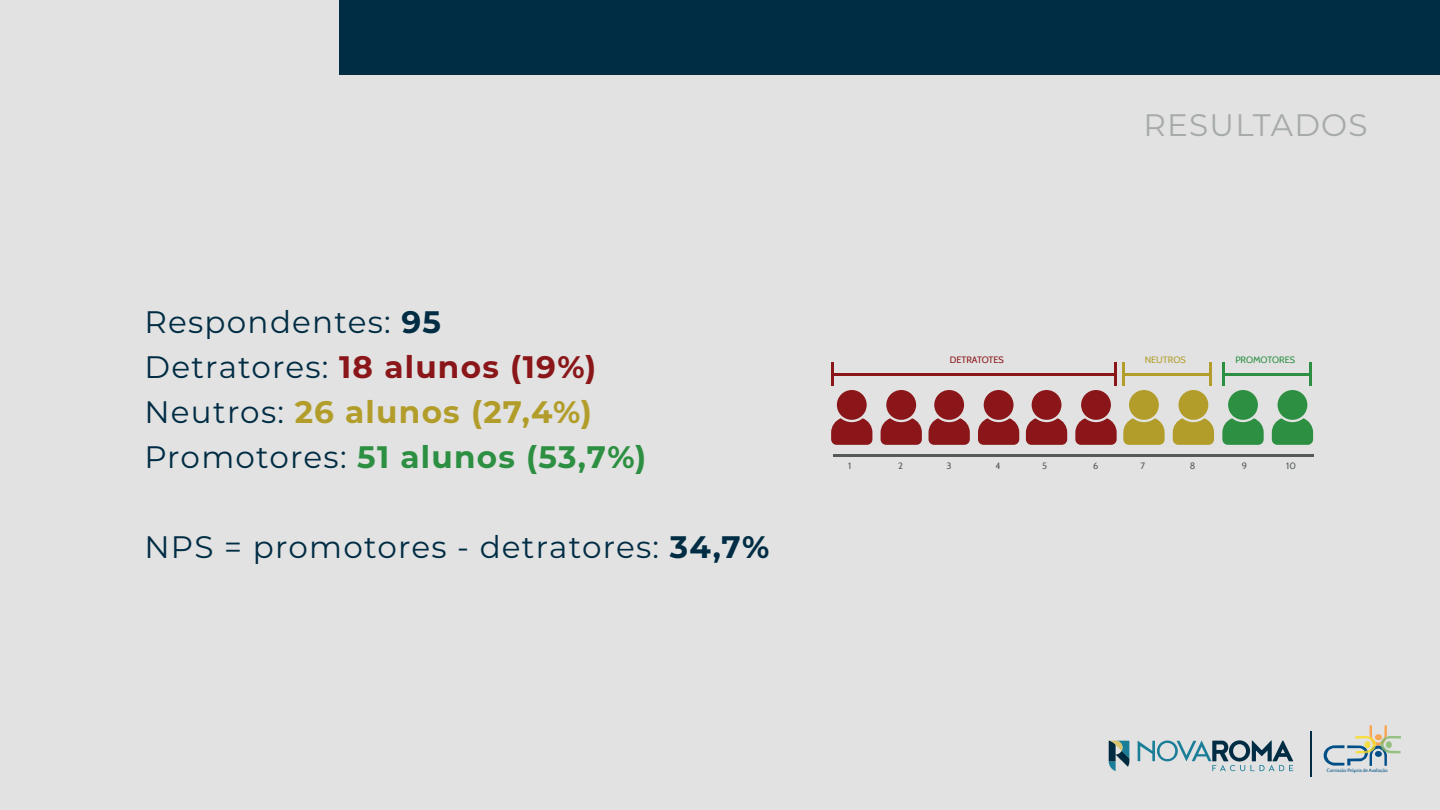
<style>
.page{position:relative;width:1440px;height:810px;background:#e1e2e1}
.page>*{position:absolute;margin:0;border:0;box-sizing:border-box;transform-origin:0 0}
.t1{font:31.05px/45px "Montserrat";letter-spacing:.04em;color:#002c44}
.t2{font:31.05px "Montserrat";letter-spacing:.04em;color:#a7aaaa}
.t3{font:9.23px "Cabin";color:#55595a}
.t4{font:9.23px "Cabin";color:#8a1619}
.t5{font:9.23px "Cabin";color:#2c8f42}
.t6{font:9.23px "Cabin";color:#b39d2a}
.t7{font:4.8px "Cabin";color:#014f88}
.s1{font-weight:700}
.s2{font-weight:700;color:#8a1619}
.s3{font-weight:700;color:#b39d2a}
.s4{font-weight:700;color:#2c8f42}
</style>
<div class="page">
<svg style="left:1138px;top:740px;width:155px;height:31px"></svg>
<svg style="left:1109px;top:741px;width:20px;height:30px"></svg>
<svg style="left:1323px;top:725px;width:78px;height:41px"></svg>
<hr style="left:1310px;top:732px;width:2px;height:45px;background:#002c44">
<div style="left:339px;top:0;width:1101px;height:74px;background:#002c44"></div>
<svg style="left:831px;top:390px;width:41px;height:55px"></svg>
<svg style="left:881px;top:390px;width:41px;height:55px"></svg>
<svg style="left:929px;top:390px;width:41px;height:55px"></svg>
<svg style="left:978px;top:390px;width:41px;height:55px"></svg>
<svg style="left:1026px;top:390px;width:41px;height:55px"></svg>
<svg style="left:1075px;top:390px;width:42px;height:55px"></svg>
<svg style="left:1123px;top:390px;width:42px;height:55px"></svg>
<svg style="left:1173px;top:390px;width:41px;height:55px"></svg>
<svg style="left:1222px;top:390px;width:42px;height:55px"></svg>
<svg style="left:1272px;top:390px;width:41px;height:55px"></svg>
<hr style="left:831px;top:362px;width:2px;height:24px;background:#8a1619">
<hr style="left:832px;top:373px;width:284px;height:2px;background:#8a1619">
<hr style="left:1115px;top:362px;width:2px;height:24px;background:#8a1619">
<hr style="left:833px;top:454px;width:481px;height:2px;background:#55595a">
<hr style="left:1122px;top:362px;width:3px;height:24px;background:#b39d2a">
<hr style="left:1123px;top:373px;width:87px;height:2px;background:#b39d2a">
<hr style="left:1209px;top:362px;width:3px;height:24px;background:#b39d2a">
<hr style="left:1223px;top:362px;width:2px;height:24px;background:#2c8f42">
<hr style="left:1224px;top:373px;width:87px;height:2px;background:#2c8f42">
<hr style="left:1310px;top:362px;width:2px;height:24px;background:#2c8f42">
<p class="t1" style="left:144px;top:299px;width:503px">Respondentes: <span class="s1">95<br></span>Detratores: <span class="s2">18 alunos (19%)<br></span>Neutros: <span class="s3">26 alunos (27,4%)<br></span>Promotores: <span class="s4">51 alunos (53,7%)</span></p>
<p class="t1" style="left:144px;top:524px;width:627px">NPS = promotores - detratores: <span class="s1">34,7%</span></p>
<p class="t4" style="left:950px;top:355px;width:56px">DETRATOTES</p>
<p class="t2" style="left:1143px;top:104px;width:226px">RESULTADOS</p>
<p class="t6" style="left:1145px;top:355px;width:43px">NEUTROS</p>
<p class="t5" style="left:1235px;top:355px;width:61px">PROMOTORES</p>
<p class="t3" style="left:848px;top:460px;width:5px">1</p>
<p class="t3" style="left:898px;top:460px;width:6px">2</p>
<p class="t3" style="left:947px;top:460px;width:7px">3</p>
<p class="t3" style="left:995px;top:460px;width:7px">4</p>
<p class="t3" style="left:1042px;top:460px;width:6px">5</p>
<p class="t3" style="left:1093px;top:460px;width:7px">6</p>
<p class="t3" style="left:1141px;top:460px;width:6px">7</p>
<p class="t3" style="left:1190px;top:460px;width:7px">8</p>
<p class="t3" style="left:1242px;top:460px;width:7px">9</p>
<p class="t3" style="left:1286px;top:460px;width:11px">10</p>
<p class="t7" style="left:1327px;top:767px;width:62px">Comissão Própria de Avaliação</p>
</div>
